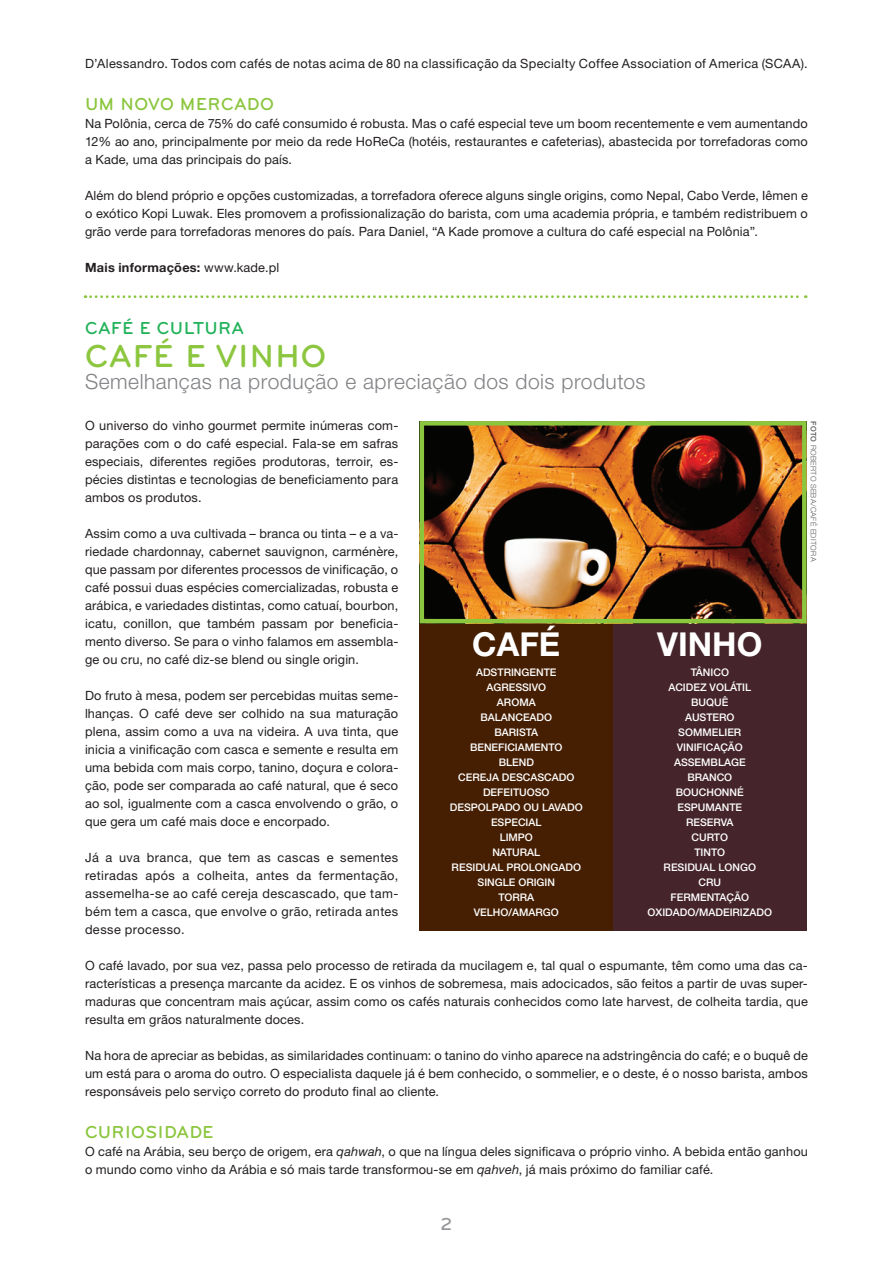
<style>
.page{position:relative;width:893px;height:1263px;background:#fff}
.page>*{position:absolute;margin:0;border:0;box-sizing:border-box;transform-origin:0 0}
.t1{font:500 33px "Bryant";letter-spacing:.025em;color:#8bc63e}
.t2{font:700 33px "Helvetica Neue LT Std";color:#fff}
.t3{font:300 21px "Helvetica Neue LT Std";letter-spacing:.02em;color:#808285}
.t4{font:500 18px "Bryant";color:#8bc63e}
.t5{font:500 18px "Bryant";color:#21b259}
.t6{font:500 18px "Bryant";color:#939598}
.t7{font:12.75px/18px "Helvetica Neue LT Std";letter-spacing:.015em;color:#231f20;text-align:justify}
.t8{font:700 12.75px "Helvetica Neue LT Std";letter-spacing:.02em;color:#231f20}
.t9{font:500 10.5px "Helvetica Neue LT Std";color:#fff}
.t10{font:300 7.5px "Helvetica Neue LT Std";letter-spacing:.045em;color:#57585a}
.s1{font-weight:400}
.s2{font-style:italic}
.s3{font-weight:500}
</style>
<div class="page">
<svg style="left:85px;top:295px;width:721px;height:3px"></svg>
<div style="left:420px;top:623px;width:193px;height:308px;background:#461f03"></div>
<div style="left:613px;top:623px;width:194px;height:308px;background:#45242c"></div>
<img style="left:425px;top:426px;width:377px;height:192px">
<div style="left:420px;top:421px;width:387px;height:202px;border:4px solid #8bc63e"></div>
<p class="t7" style="left:85px;top:54px;width:724px">D’Alessandro. Todos com cafés de notas acima de 80 na classificação da Specialty Coffee Association of America (SCAA).</p>
<h3 class="t4" style="left:85px;top:94px;width:50px">UM NOVO</h3>
<h3 class="t4" style="left:180px;top:94px;width:69px">MERCADO</h3>
<p class="t7" style="left:85px;top:114px;width:724px">Na Polônia, cerca de 75% do café consumido é robusta. Mas o café especial teve um boom recentemente e vem aumentando 12% ao ano, principalmente por meio da rede HoReCa (hotéis, restaurantes e cafeterias), abastecida por torrefadoras como a Kade, uma das principais do país.</p>
<p class="t7" style="left:85px;top:186px;width:724px">Além do blend próprio e opções customizadas, a torrefadora oferece alguns single origins, como Nepal, Cabo Verde, Iêmen e o exótico Kopi Luwak. Eles promovem a profissionalização do barista, com uma academia própria, e também redistribuem o grão verde para torrefadoras menores do país. Para Daniel, “A Kade promove a cultura do café especial na Polônia”.</p>
<p class="t8" style="left:85px;top:259px;width:196px">Mais informações: <span class="s1">www.kade.pl</span></p>
<h3 class="t5" style="left:85px;top:318px;width:98px">CAFÉ E CULTURA</h3>
<h1 class="t1" style="left:85px;top:337px;width:243px">CAFÉ E VINHO</h1>
<h2 class="t3" style="left:85px;top:369px;width:562px">Semelhanças na produção e apreciação dos dois produtos</h2>
<p class="t7" style="left:85px;top:416px;width:315px">O universo do vinho gourmet permite inúmeras com&shy;parações com o do café especial. Fala-se em safras especiais, diferentes regiões produtoras, terroir, es&shy;pécies distintas e tecnologias de beneficiamento para ambos os produtos.</p>
<p class="t7" style="left:85px;top:524px;width:315px">Assim como a uva cultivada – branca ou tinta – e a va&shy;riedade chardonnay, cabernet sauvignon, carménère, que passam por diferentes processos de vinificação, o café possui duas espécies comercializadas, robusta e arábica, e variedades distintas, como catuaí, bourbon, icatu, conillon, que também passam por beneficia&shy;mento diverso. Se para o vinho falamos em assembla&shy;ge ou cru, no café diz-se blend ou single origin.</p>
<p class="t7" style="left:85px;top:686px;width:315px">Do fruto à mesa, podem ser percebidas muitas seme&shy;lhanças. O café deve ser colhido na sua maturação plena, assim como a uva na videira. A uva tinta, que inicia a vinificação com casca e semente e resulta em uma bebida com mais corpo, tanino, doçura e colora&shy;ção, pode ser comparada ao café natural, que é seco ao sol, igualmente com a casca envolvendo o grão, o que gera um café mais doce e encorpado.</p>
<p class="t7" style="left:85px;top:848px;width:315px">Já a uva branca, que tem as cascas e sementes retiradas após a colheita, antes da fermentação, assemelha-se ao café cereja descascado, que tam&shy;bém tem a casca, que envolve o grão, retirada antes desse processo.</p>
<p class="t7" style="left:85px;top:956px;width:724px">O café lavado, por sua vez, passa pelo processo de retirada da mucilagem e, tal qual o espumante, têm como uma das ca&shy;racterísticas a presença marcante da acidez. E os vinhos de sobremesa, mais adocicados, são feitos a partir de uvas super&shy;maduras que concentram mais açúcar, assim como os cafés naturais conhecidos como late harvest, de colheita tardia, que resulta em grãos naturalmente doces.</p>
<p class="t7" style="left:85px;top:1046px;width:724px">Na hora de apreciar as bebidas, as similaridades continuam: o tanino do vinho aparece na adstringência do café; e o buquê de um está para o aroma do outro. O especialista daquele já é bem conhecido, o sommelier, e o deste, é o nosso barista, ambos responsáveis pelo serviço correto do produto final ao cliente.</p>
<h3 class="t4" style="left:85px;top:1122px;width:26px">CURIOSIDADE</h3>
<p class="t7" style="left:85px;top:1142px;width:724px">O café na Arábia, seu berço de origem, era <span class="s2">qahwah</span>, o que na língua deles significava o próprio vinho. A bebida então ganhou o mundo como vinho da Arábia e só mais tarde transformou-se em <span class="s2">qahveh</span>, já mais próximo do familiar café.</p>
<p class="t10" style="left:818px;top:421px;width:142px;rotate:90deg"><span class="s3">FOTO</span> Roberto Seba/café editora</p>
<h1 class="t2" style="left:472px;top:624px;width:90px">CAFÉ</h1>
<p class="t9" style="left:476px;top:666px;width:82px">ADSTRINGENTE</p>
<p class="t9" style="left:486px;top:681px;width:61px">AGRESS IVO</p>
<p class="t9" style="left:497px;top:696px;width:40px">AROMA</p>
<p class="t9" style="left:480px;top:711px;width:72px">BALANCEADO</p>
<p class="t9" style="left:494px;top:726px;width:45px">BARISTA</p>
<p class="t9" style="left:470px;top:741px;width:87px">BENEFICIAMENTO</p>
<p class="t9" style="left:499px;top:756px;width:37px">BLEND</p>
<p class="t9" style="left:458px;top:771px;width:117px">CEREJA DESCASCADO</p>
<p class="t9" style="left:483px;top:786px;width:53px">DEFEITUOSO</p>
<p class="t9" style="left:450px;top:801px;width:134px">DESPOLPADO OU LAVADO</p>
<p class="t9" style="left:491px;top:816px;width:52px">ESPECIAL</p>
<p class="t9" style="left:500px;top:831px;width:34px">LIMPO</p>
<p class="t9" style="left:492px;top:846px;width:49px">NATURAL</p>
<p class="t9" style="left:452px;top:861px;width:28px">RESIDUAL</p>
<p class="t9" style="left:506px;top:861px;width:75px">PROLONGADO</p>
<p class="t9" style="left:477px;top:876px;width:79px">SINGLE ORIGIN</p>
<p class="t9" style="left:498px;top:891px;width:37px">TORRA</p>
<p class="t9" style="left:474px;top:906px;width:86px">VELHO/AMARGO</p>
<h1 class="t2" style="left:657px;top:624px;width:107px">VINHO</h1>
<p class="t9" style="left:691px;top:666px;width:39px">TÂNICO</p>
<p class="t9" style="left:668px;top:681px;width:84px">ACIDEZ VOLÁTIL</p>
<p class="t9" style="left:691px;top:696px;width:39px">BUQUÊ</p>
<p class="t9" style="left:685px;top:711px;width:50px">AUSTERO</p>
<p class="t9" style="left:678px;top:726px;width:65px">SOMMELIER</p>
<p class="t9" style="left:677px;top:741px;width:67px">VINIFICAÇÃO</p>
<p class="t9" style="left:674px;top:756px;width:73px">ASSEMBLAGE</p>
<p class="t9" style="left:687px;top:771px;width:46px">BRANCO</p>
<p class="t9" style="left:676px;top:786px;width:69px">BOUCHONNÉ</p>
<p class="t9" style="left:677px;top:801px;width:66px">ESPUMANTE</p>
<p class="t9" style="left:686px;top:816px;width:49px">RESERVA</p>
<p class="t9" style="left:691px;top:831px;width:31px">CURTO</p>
<p class="t9" style="left:694px;top:846px;width:25px">TINTO</p>
<p class="t9" style="left:664px;top:861px;width:28px">RESIDUAL</p>
<p class="t9" style="left:718px;top:861px;width:38px">LONGO</p>
<p class="t9" style="left:698px;top:876px;width:24px">CRU</p>
<p class="t9" style="left:670px;top:891px;width:79px">FERMENTAÇÃO</p>
<p class="t9" style="left:648px;top:906px;width:125px">OXIDADO/MADEIRIZADO</p>
<h3 class="t6" style="left:440px;top:1213px;width:13px">2</h3>
</div>
